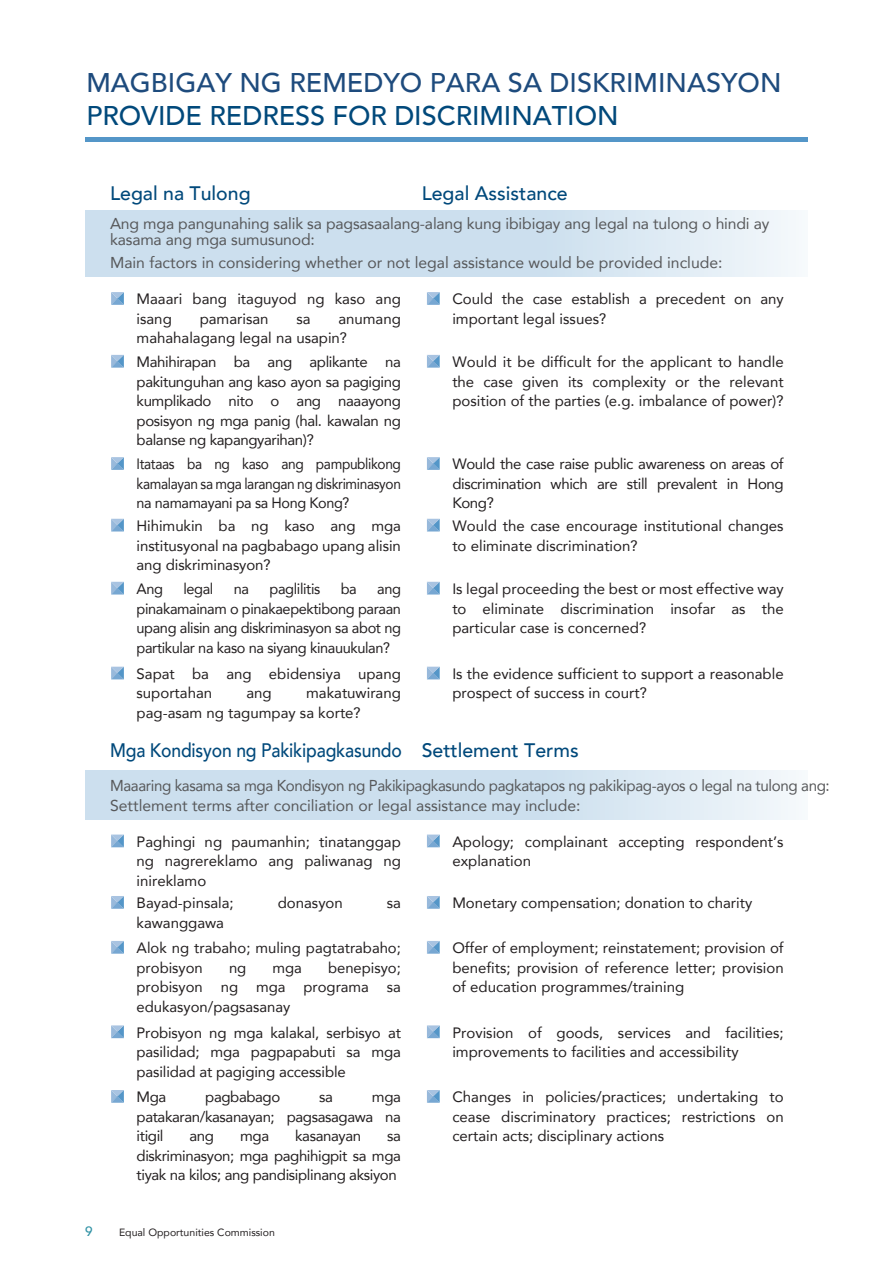
<style>
.page{position:relative;width:893px;height:1263px;background:#fff}
.page>*{position:absolute;margin:0;border:0;box-sizing:border-box;transform-origin:0 0}
.t1{font:500 27px "Avenir";color:#1e4b7d}
.t2{font:500 27px "Avenir";color:#01497b}
.t3{font:500 19.5px "Avenir";color:#01497b;scale:.9 1}
.t4{font:500 19.5px "Avenir";color:#01497b}
.t5{font:15.75px/16.5px "Avenir";letter-spacing:-.01em;color:#57585a}
.t6{font:15.75px/19.4px "Avenir";letter-spacing:-.01em;color:#57585a;scale:.96 1}
.t7{font:15px/19.5px "Avenir";color:#231f20;text-align:justify}
.t8{font:15px/19.5px "Avenir";color:#231f20;text-align:justify;scale:.91 1}
.t9{font:15px "Avenir";letter-spacing:-.025em;color:#231f20}
.t10{font:500 13.5px "Avenir";color:#2f91a4}
.t11{font:10.5px "Avenir";color:#231f20}
</style>
<div class="page">
<div style="left:85px;top:137px;width:723px;height:5px;background:#5496c8"></div>
<svg style="left:85px;top:211px;width:711px;height:66px;background:#d2e3f0"></svg>
<hr style="left:892px;top:0;width:1px;height:1263px;background:#a8c3e1">
<svg style="left:427px;top:292px;width:13px;height:13px"></svg>
<svg style="left:427px;top:355px;width:13px;height:13px"></svg>
<svg style="left:427px;top:457px;width:13px;height:13px"></svg>
<svg style="left:427px;top:519px;width:13px;height:12px"></svg>
<svg style="left:427px;top:582px;width:13px;height:12px"></svg>
<svg style="left:427px;top:667px;width:13px;height:12px"></svg>
<svg style="left:111px;top:292px;width:13px;height:13px"></svg>
<svg style="left:111px;top:355px;width:13px;height:13px"></svg>
<svg style="left:111px;top:457px;width:13px;height:13px"></svg>
<svg style="left:111px;top:519px;width:13px;height:12px"></svg>
<svg style="left:111px;top:582px;width:13px;height:12px"></svg>
<svg style="left:111px;top:667px;width:13px;height:12px"></svg>
<svg style="left:85px;top:770px;width:711px;height:49px;background:#d2e3f0"></svg>
<svg style="left:427px;top:834px;width:13px;height:13px"></svg>
<svg style="left:427px;top:896px;width:13px;height:13px"></svg>
<svg style="left:111px;top:834px;width:13px;height:13px"></svg>
<svg style="left:111px;top:896px;width:13px;height:13px"></svg>
<svg style="left:427px;top:941px;width:13px;height:13px"></svg>
<svg style="left:427px;top:1025px;width:13px;height:13px"></svg>
<svg style="left:111px;top:941px;width:13px;height:13px"></svg>
<svg style="left:111px;top:1025px;width:13px;height:13px"></svg>
<svg style="left:427px;top:1090px;width:13px;height:13px"></svg>
<svg style="left:111px;top:1090px;width:13px;height:13px"></svg>
<h1 class="t1" style="left:86px;top:59px;width:697px">MAGBIGAY NG REMEDYO PARA SA DISKRIMINASYON</h1>
<h1 class="t2" style="left:86px;top:92px;width:534px">PROVIDE REDRESS FOR DISCRIMINATION</h1>
<h2 class="t4" style="left:110px;top:176px;width:142px">Legal na Tulong</h2>
<h2 class="t4" style="left:422px;top:176px;width:147px">Legal Assistance</h2>
<p class="t5" style="left:110px;top:215px;width:661px">Ang mga pangunahing salik sa pagsasaalang-alang kung ibibigay ang legal na tulong o hindi ay kasama ang mga sumusunod:</p>
<p class="t5" style="left:110px;top:254px;width:614px">Main factors in considering whether or not legal assistance would be provided include:</p>
<p class="t7" style="left:137px;top:289px;width:266px">Maaari bang itaguyod ng kaso ang isang</p>
<p class="t7" style="left:452px;top:289px;width:333px">Could the case establish a precedent on any important legal issues?</p>
<p class="t7" style="left:452px;top:352px;width:333px">Would it be difficult for the applicant to handle the case given its complexity or the relevant position of the parties (e.g. imbalance of power)?</p>
<p class="t7" style="left:200px;top:308px;width:70px">pamarisan</p>
<p class="t7" style="left:296px;top:308px;width:16px">sa</p>
<p class="t7" style="left:137px;top:308px;width:266px;text-indent:202px">anumang mahahalagang legal na usapin?</p>
<p class="t7" style="left:137px;top:352px;width:266px">Mahihirapan ba ang aplikante na pakitunguhan ang kaso ayon sa pagiging kumplikado nito o ang naaayong posisyon ng mga panig (hal. kawalan ng balanse ng kapangyarihan)?</p>
<p class="t8" style="left:137px;top:454px;width:292px">Itataas ba ng kaso ang pampublikong kamalayan sa mga larangan ng diskriminasyon na namamayani pa sa Hong Kong?</p>
<p class="t7" style="left:137px;top:516px;width:266px">Hihimukin ba ng kaso ang mga institusyonal na pagbabago upang alisin ang diskriminasyon?</p>
<p class="t7" style="left:137px;top:579px;width:28px">Ang</p>
<p class="t7" style="left:183px;top:579px;width:32px">legal</p>
<p class="t7" style="left:234px;top:579px;width:17px">na</p>
<p class="t9" style="left:269px;top:577px;width:52px">paglilitis</p>
<p class="t7" style="left:341px;top:579px;width:18px">ba</p>
<p class="t7" style="left:452px;top:454px;width:333px">Would the case raise public awareness on areas of discrimination which are still prevalent in Hong Kong?</p>
<p class="t7" style="left:452px;top:516px;width:333px">Would the case encourage institutional changes to eliminate discrimination?</p>
<p class="t7" style="left:452px;top:579px;width:333px">Is legal proceeding the best or most effective way to eliminate discrimination insofar as the particular case is concerned?</p>
<p class="t7" style="left:452px;top:663px;width:333px">Is the evidence sufficient to support a reasonable prospect of success in court?</p>
<p class="t7" style="left:137px;top:579px;width:266px;text-indent:241px">ang pinakamainam o pinakaepektibong paraan upang alisin ang diskriminasyon sa abot ng partikular na kaso na siyang kinauukulan?</p>
<p class="t7" style="left:137px;top:663px;width:266px">Sapat ba ang ebidensiya upang suportahan</p>
<p class="t7" style="left:137px;top:683px;width:266px;text-indent:170px">makatuwirang pag-asam ng tagumpay sa korte?</p>
<h2 class="t3" style="left:110px;top:734px;width:522px">Mga Kondisyon ng Pakikipagkasundo Settlement Terms</h2>
<p class="t7" style="left:247px;top:683px;width:27px">ang</p>
<p class="t6" style="left:110px;top:776px;width:751px">Maaaring kasama sa mga Kondisyon ng Pakikipagkasundo pagkatapos ng pakikipag-ayos o legal na tulong ang:<br>Settlement terms after conciliation or legal assistance may include:</p>
<p class="t7" style="left:137px;top:831px;width:266px">Paghingi ng paumanhin; tinatanggap ng nagrereklamo ang paliwanag ng inireklamo</p>
<p class="t7" style="left:137px;top:893px;width:99px">Bayad-pinsala;</p>
<p class="t7" style="left:278px;top:893px;width:67px">donasyon</p>
<p class="t7" style="left:387px;top:893px;width:16px">sa</p>
<p class="t7" style="left:137px;top:912px;width:89px">kawanggawa</p>
<p class="t7" style="left:137px;top:938px;width:266px">Alok ng trabaho; muling pagtatrabaho; probisyon</p>
<p class="t7" style="left:137px;top:957px;width:266px;text-indent:191px">benepisyo; probisyon ng mga programa sa edukasyon/pagsasanay</p>
<p class="t7" style="left:137px;top:1022px;width:266px">Probisyon ng mga kalakal, serbisyo at pasilidad; mga pagpapabuti sa mga pasilidad at pagiging accessible</p>
<p class="t7" style="left:229px;top:957px;width:19px">ng</p>
<p class="t7" style="left:272px;top:957px;width:31px">mga</p>
<p class="t7" style="left:137px;top:1087px;width:31px">Mga</p>
<p class="t9" style="left:205px;top:1085px;width:77px">pagbabago</p>
<p class="t7" style="left:319px;top:1087px;width:15px">sa</p>
<p class="t7" style="left:137px;top:1087px;width:266px;text-indent:235px">mga patakaran/kasanayan; pagsasagawa na itigil</p>
<p class="t7" style="left:190px;top:1126px;width:26px">ang</p>
<p class="t7" style="left:240px;top:1126px;width:30px">mga</p>
<p class="t9" style="left:295px;top:1124px;width:67px">kasanayan</p>
<p class="t7" style="left:137px;top:1126px;width:266px;text-indent:251px">sa diskriminasyon; mga paghihigpit sa mga tiyak na kilos; ang pandisiplinang aksiyon</p>
<p class="t10" style="left:85px;top:1219px;width:9px">9</p>
<p class="t11" style="left:119px;top:1224px;width:157px">Equal Opportunities Commission</p>
<p class="t7" style="left:452px;top:831px;width:333px">Apology; complainant accepting respondent’s explanation</p>
<p class="t7" style="left:452px;top:893px;width:301px">Monetary compensation; donation to charity</p>
<p class="t7" style="left:452px;top:938px;width:333px">Offer of employment; reinstatement; provision of benefits; provision of reference letter; provision of education programmes/training</p>
<p class="t7" style="left:452px;top:1022px;width:333px">Provision of goods, services and facilities; improvements to facilities and accessibility</p>
<p class="t7" style="left:452px;top:1087px;width:333px">Changes in policies/practices; undertaking to cease discriminatory practices; restrictions on certain acts; disciplinary actions</p>
</div>
